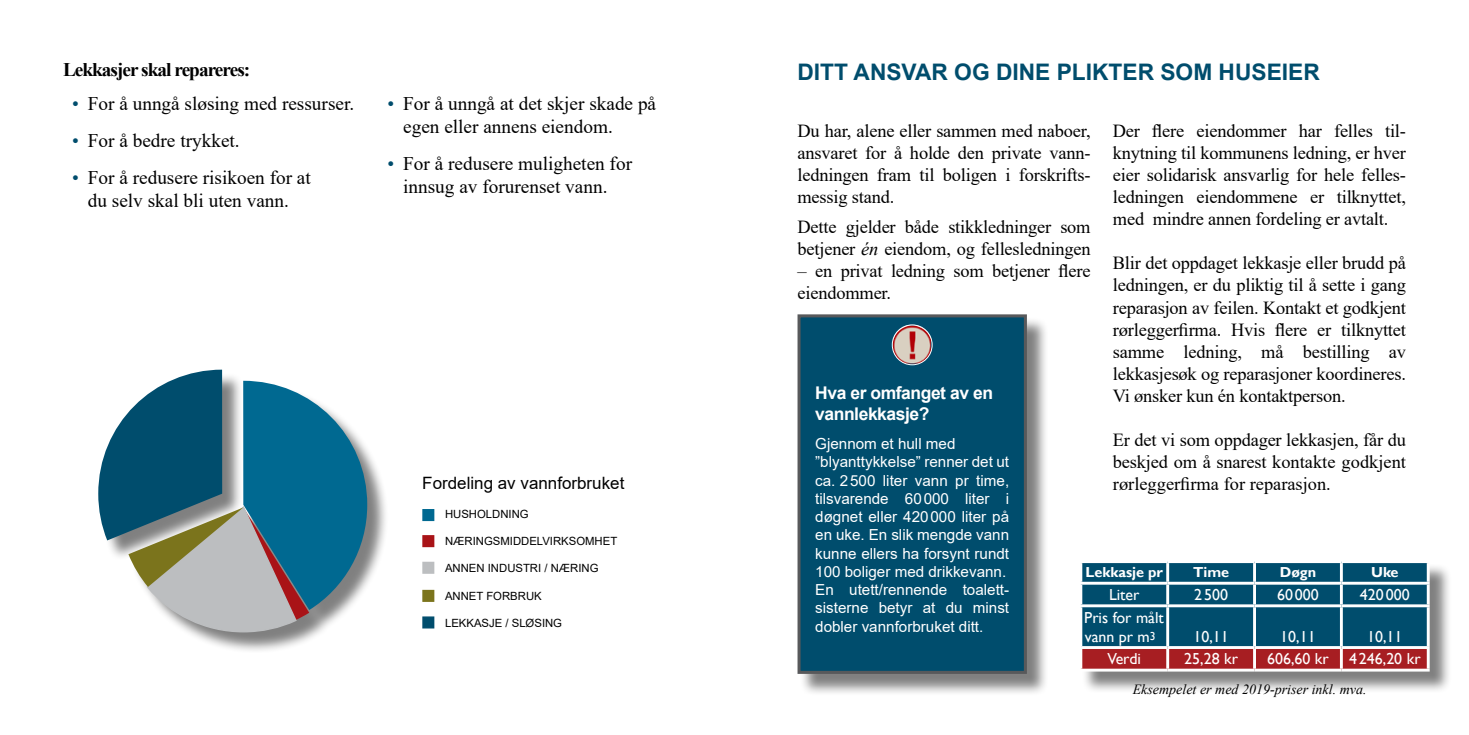
<style>
.page{position:relative;width:1469px;height:735px;background:#fff}
.page>*{position:absolute;margin:0;border:0;box-sizing:border-box;transform-origin:0 0}
.t1{font:700 22.75px "Arial";color:#004d6d}
.t2{font:19.25px/23.1px "Times New Roman";color:#000;text-align:center}
.t3{font:700 19.25px "Times New Roman";letter-spacing:-.05em;color:#000}
.t4{font:18.38px/22.1px "Times New Roman";letter-spacing:-.01em;color:#000;text-align:justify}
.t5{font:700 17.5px/21px "Arial";letter-spacing:-.025em;color:#fff}
.t6{font:16.97px "Arial";color:#000}
.t7{font:15.92px/19.1px "Gill Sans";color:#fff}
.t8{font:15.22px/18.2px "Arial";color:#fff}
.t9{font:700 14.53px "Gill Sans";color:#fff}
.t10{font:italic 14px "Times New Roman";color:#000}
.t11{font:11.38px "Arial";color:#000}
.s1{color:#004d6d}
.s2{font-style:italic}
.s3{font-size:11.55px}
</style>
<div class="page">
<div style="left:799px;top:316px;width:250px;height:379px;background:#000;opacity:.5"></div>
<div style="left:797px;top:314px;width:229px;height:359px;background:#004d6d;border:3px solid #58595b"></div>
<img style="left:893px;top:326px;width:37px;height:37px">
<div style="left:892px;top:324px;width:40px;height:41px;border:1px solid #fff;border-radius:50%"></div>
<div style="left:1081px;top:563px;width:370px;height:130px;background:#000;opacity:.5"></div>
<svg style="left:1081px;top:561px;width:345px;height:107px;background:#2b4b64"></svg>
<hr style="left:1341px;top:560px;width:88px;height:2px;background:#fff">
<hr style="left:1339px;top:562px;width:3px;height:19px;background:#fff">
<hr style="left:1426px;top:562px;width:3px;height:19px;background:#fff">
<hr style="left:1079px;top:581px;width:88px;height:3px;background:#fff">
<hr style="left:1079px;top:584px;width:3px;height:20px;background:#fff">
<hr style="left:1167px;top:581px;width:87px;height:3px;background:#fff">
<hr style="left:1166px;top:584px;width:3px;height:20px;background:#fff">
<hr style="left:1254px;top:581px;width:87px;height:3px;background:#fff">
<hr style="left:1253px;top:584px;width:2px;height:20px;background:#fff">
<hr style="left:1341px;top:581px;width:88px;height:3px;background:#fff">
<hr style="left:1339px;top:584px;width:3px;height:20px;background:#fff">
<hr style="left:1426px;top:584px;width:3px;height:20px;background:#fff">
<hr style="left:1079px;top:604px;width:88px;height:3px;background:#fff">
<hr style="left:1079px;top:607px;width:3px;height:38px;background:#fff">
<hr style="left:1167px;top:604px;width:87px;height:3px;background:#fff">
<hr style="left:1166px;top:607px;width:3px;height:38px;background:#fff">
<hr style="left:1254px;top:604px;width:87px;height:3px;background:#fff">
<hr style="left:1253px;top:607px;width:2px;height:38px;background:#fff">
<hr style="left:1341px;top:604px;width:88px;height:3px;background:#fff">
<hr style="left:1339px;top:607px;width:3px;height:38px;background:#fff">
<hr style="left:1426px;top:607px;width:3px;height:38px;background:#fff">
<hr style="left:1079px;top:645px;width:88px;height:3px;background:#fff">
<hr style="left:1079px;top:648px;width:3px;height:20px;background:#fff">
<hr style="left:1167px;top:645px;width:87px;height:3px;background:#fff">
<hr style="left:1166px;top:648px;width:3px;height:20px;background:#fff">
<hr style="left:1254px;top:645px;width:87px;height:3px;background:#fff">
<hr style="left:1253px;top:648px;width:2px;height:20px;background:#fff">
<hr style="left:1341px;top:645px;width:88px;height:3px;background:#fff">
<hr style="left:1339px;top:648px;width:3px;height:20px;background:#fff">
<hr style="left:1426px;top:648px;width:3px;height:20px;background:#fff">
<hr style="left:1079px;top:668px;width:88px;height:3px;background:#fff">
<hr style="left:1167px;top:668px;width:87px;height:3px;background:#fff">
<hr style="left:1254px;top:668px;width:87px;height:3px;background:#fff">
<hr style="left:1341px;top:668px;width:88px;height:3px;background:#fff">
<div style="left:100px;top:371px;width:289px;height:283px;background:#000;opacity:.5"></div>
<svg style="left:98px;top:369px;width:269px;height:263px"></svg>
<div style="left:422px;top:508px;width:12px;height:12px;background:#006991;border:1px solid #006991"></div>
<div style="left:422px;top:535px;width:12px;height:12px;background:#a91317;border:1px solid #a91317"></div>
<div style="left:422px;top:561px;width:12px;height:12px;background:#bcbec0;border:1px solid #bcbec0"></div>
<div style="left:422px;top:589px;width:12px;height:12px;background:#7b741c;border:1px solid #7b741c"></div>
<div style="left:422px;top:616px;width:12px;height:12px;background:#004d6d;border:1px solid #004d6d"></div>
<p class="t3" style="left:63px;top:56px;width:189px">Lekkasjer skal repareres:</p>
<p class="t2" style="left:72px;top:91px;width:284px"><span class="s1">•</span> For å unngå sløsing med ressurser.</p>
<p class="t2" style="left:72px;top:128px;width:169px"><span class="s1">•</span> For å bedre trykket.</p>
<p class="t2" style="left:72px;top:166px;width:240px"><span class="s1">•</span> For å redusere risikoen for at du selv skal bli uten vann.</p>
<p class="t2" style="left:403px;top:91px;width:254px;text-align:left;text-indent:-16px"><span class="s1">•</span> For å unngå at det skjer skade på egen eller annens eiendom.</p>
<p class="t2" style="left:387px;top:152px;width:246px"><span class="s1">•</span> For å redusere muligheten for innsug av forurenset vann.</p>
<p class="t6" style="left:422px;top:471px;width:203px">Fordeling av vannforbruket</p>
<p class="t11" style="left:445px;top:506px;width:85px">HUSHOLDNING</p>
<p class="t11" style="left:445px;top:533px;width:174px">NÆRINGSMIDDELVIRKSOMHET</p>
<p class="t11" style="left:445px;top:560px;width:155px">ANNEN INDUSTRI / NÆRING</p>
<p class="t11" style="left:445px;top:587px;width:98px">ANNET FORBRUK</p>
<p class="t11" style="left:445px;top:614px;width:119px">LEKKASJE / SLØSING</p>
<p class="t1" style="left:797px;top:56px;width:524px">DITT ANSVAR OG DINE PLIKTER SOM HUSEIER</p>
<p class="t4" style="left:1112px;top:119px;width:294px">Der flere eiendommer har felles til&shy;knytning til kommunens ledning, er hver eier solidarisk ansvarlig for hele felles&shy;ledningen eiendommene er tilknyttet, med mindre annen fordeling er avtalt.</p>
<p class="t4" style="left:1112px;top:251px;width:294px">Blir det oppdaget lekkasje eller brudd på ledningen, er du pliktig til å sette i gang reparasjon av feilen. Kontakt et godkjent rørleggerfirma. Hvis flere er tilknyttet samme ledning, må bestilling av lekkasjesøk og reparasjoner koordineres.<br>Vi ønsker kun én kontaktperson.</p>
<p class="t4" style="left:1112px;top:428px;width:294px">Er det vi som oppdager lekkasjen, får du beskjed om å snarest kontakte godkjent rørleggerfirma for reparasjon.</p>
<p class="t4" style="left:797px;top:119px;width:295px">Du har, alene eller sammen med naboer, ansvaret for å holde den private vann&shy;ledningen fram til boligen i forskrifts&shy;messig stand.</p>
<p class="t4" style="left:797px;top:215px;width:294px">Dette gjelder både stikkledninger som betjener <span class="s2">én</span> eiendom, og fellesledningen</p>
<p class="t4" style="left:797px;top:259px;width:294px">– en privat ledning som betjener flere eiendommer.</p>
<p class="t5" style="left:815px;top:382px;width:179px">Hva er omfanget av en vannlekkasje?</p>
<p class="t8" style="left:815px;top:434px;width:195px">Gjennom et hull med ”blyanttykkelse” renner det ut ca. 2500 liter vann pr time, tilsvarende 60000 liter i døgnet eller 420000 liter på en uke. En slik mengde vann kunne ellers ha forsynt rundt<br>100 boliger med drikkevann.<br>En utett/rennende toalett&shy;sisterne betyr at du minst dobler vannforbruket ditt.</p>
<p class="t9" style="left:1085px;top:563px;width:79px">Lekkasje pr</p>
<p class="t9" style="left:1193px;top:563px;width:38px">Time</p>
<p class="t9" style="left:1279px;top:563px;width:38px">Døgn</p>
<p class="t9" style="left:1370px;top:563px;width:29px">Uke</p>
<p class="t7" style="left:1109px;top:585px;width:32px">Liter</p>
<p class="t7" style="left:1194px;top:585px;width:35px">2 500</p>
<p class="t7" style="left:1277px;top:585px;width:43px">60000</p>
<p class="t7" style="left:1359px;top:585px;width:51px">420000</p>
<p class="t7" style="left:1084px;top:607px;width:81px">Pris for målt vann pr m<span class="s3">3</span></p>
<p class="t7" style="left:1193px;top:626px;width:37px">10,11</p>
<p class="t7" style="left:1280px;top:626px;width:37px">10,11</p>
<p class="t7" style="left:1367px;top:626px;width:37px">10,11</p>
<p class="t7" style="left:1107px;top:649px;width:35px">Verdi</p>
<p class="t7" style="left:1184px;top:649px;width:55px">25,28 kr</p>
<p class="t7" style="left:1267px;top:649px;width:63px">606,60 kr</p>
<p class="t7" style="left:1348px;top:649px;width:73px">4246,20 kr</p>
<p class="t10" style="left:1132px;top:679px;width:235px">Eksempelet er med 2019-priser inkl. mva.</p>
</div>
